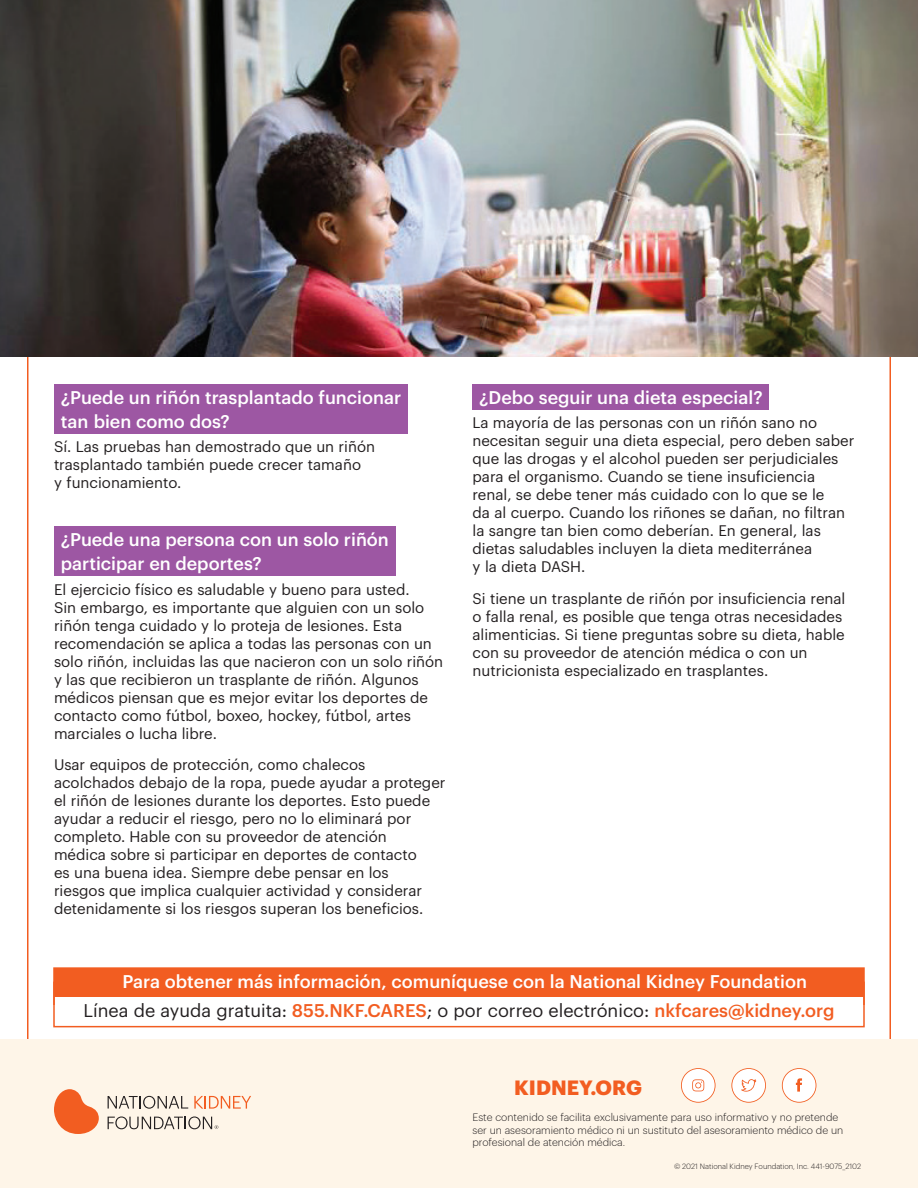
<style>
.page{position:relative;width:918px;height:1188px;background:#fff}
.page>*{position:absolute;margin:0;border:0;box-sizing:border-box;transform-origin:0 0}
.t1{font:700 20.25px "Graphik";color:#f25d21}
.t2{font:500 18px/24px "Graphik";color:#fff}
.t3{font:15px/18px "Graphik";color:#231f20}
.t4{font:300 10.5px/12.6px "Graphik";color:#231f20}
.t5{font:300 7.5px "Graphik";color:#231f20}
.s1{font-weight:400;color:#231f20}
.s2{color:#f25d21}
</style>
<div class="page">
<div style="left:54px;top:968px;width:810px;height:29px;background:#f25d21"></div>
<div style="left:53px;top:967px;width:812px;height:39px;border:2px solid #f25d21"></div>
<div style="left:53px;top:981px;width:812px;height:46px;border:2px solid #f25d21"></div>
<div style="left:0;top:1040px;width:918px;height:148px;background:#fef5e8"></div>
<svg style="left:782px;top:1068px;width:34px;height:35px"></svg>
<svg style="left:731px;top:1068px;width:35px;height:35px"></svg>
<svg style="left:681px;top:1068px;width:35px;height:35px"></svg>
<svg style="left:54px;top:1089px;width:45px;height:45px"></svg>
<svg style="left:108px;top:1096px;width:80px;height:13px"></svg>
<svg style="left:194px;top:1096px;width:57px;height:13px"></svg>
<svg style="left:108px;top:1116px;width:110px;height:13px"></svg>
<div style="left:54px;top:384px;width:354px;height:50px;background:#9d57a3"></div>
<div style="left:54px;top:526px;width:342px;height:50px;background:#9d57a3"></div>
<div style="left:472px;top:384px;width:297px;height:26px;background:#9d57a3"></div>
<img style="left:0;top:0;width:918px;height:356px">
<p class="t2" style="left:61px;top:383px;width:342px">¿Puede un riñón trasplantado funcionar tan bien como dos?</p>
<p class="t3" style="left:54px;top:437px;width:323px">Sí. Las pruebas han demostrado que un riñón trasplantado también puede crecer tamaño<br>y funcionamiento.</p>
<p class="t2" style="left:61px;top:526px;width:330px">¿Puede una persona con un solo riñón participar en deportes?</p>
<p class="t3" style="left:54px;top:579px;width:391px">El ejercicio físico es saludable y bueno para usted.<br>Sin embargo, es importante que alguien con un solo riñón tenga cuidado y lo proteja de lesiones. Esta recomendación se aplica a todas las personas con un solo riñón, incluidas las que nacieron con un solo riñón y las que recibieron un trasplante de riñón. Algunos médicos piensan que es mejor evitar los deportes de contacto como fútbol, boxeo, hockey, fútbol, artes marciales o lucha libre.</p>
<p class="t3" style="left:54px;top:755px;width:393px">Usar equipos de protección, como chalecos acolchados debajo de la ropa, puede ayudar a proteger el riñón de lesiones durante los deportes. Esto puede ayudar a reducir el riesgo, pero no lo eliminará por completo. Hable con su proveedor de atención<br>médica sobre si participar en deportes de contacto<br>es una buena idea. Siempre debe pensar en los<br>riesgos que implica cualquier actividad y considerar detenidamente si los riesgos superan los beneficios.</p>
<p class="t2" style="left:479px;top:383px;width:285px">¿Debo seguir una dieta especial?</p>
<p class="t3" style="left:472px;top:413px;width:383px">La mayoría de las personas con un riñón sano no necesitan seguir una dieta especial, pero deben saber que las drogas y el alcohol pueden ser perjudiciales para el organismo. Cuando se tiene insuficiencia renal, se debe tener más cuidado con lo que se le<br>da al cuerpo. Cuando los riñones se dañan, no filtran la sangre tan bien como deberían. En general, las dietas saludables incluyen la dieta mediterránea<br>y la dieta DASH.</p>
<p class="t3" style="left:472px;top:588px;width:374px">Si tiene un trasplante de riñón por insuficiencia renal o falla renal, es posible que tenga otras necesidades alimenticias. Si tiene preguntas sobre su dieta, hable con su proveedor de atención médica o con un nutricionista especializado en trasplantes.</p>
<p class="t2" style="left:84px;top:966px;width:752px;line-height:29.1px;text-indent:39px">Para obtener más información, comuníquese con la National Kidney Foundation<br><span class="s1">Línea de ayuda gratuita:</span> <span class="s2">855.NKF.CARES</span><span class="s1">; o por correo electrónico:</span> <span class="s2">nkfcares@kidney.org</span></p>
<h1 class="t1" style="left:514px;top:1072px;width:129px">KIDNEY.ORG</h1>
<p class="t4" style="left:472px;top:1110px;width:372px">Este contenido se facilita exclusivamente para uso informativo y no pretende ser un asesoramiento médico ni un sustituto del asesoramiento médico de un profesional de atención médica.</p>
<p class="t5" style="left:674px;top:1161px;width:189px">© 2021 National Kidney Foundation, Inc. 441-9075_2102</p>
</div>
